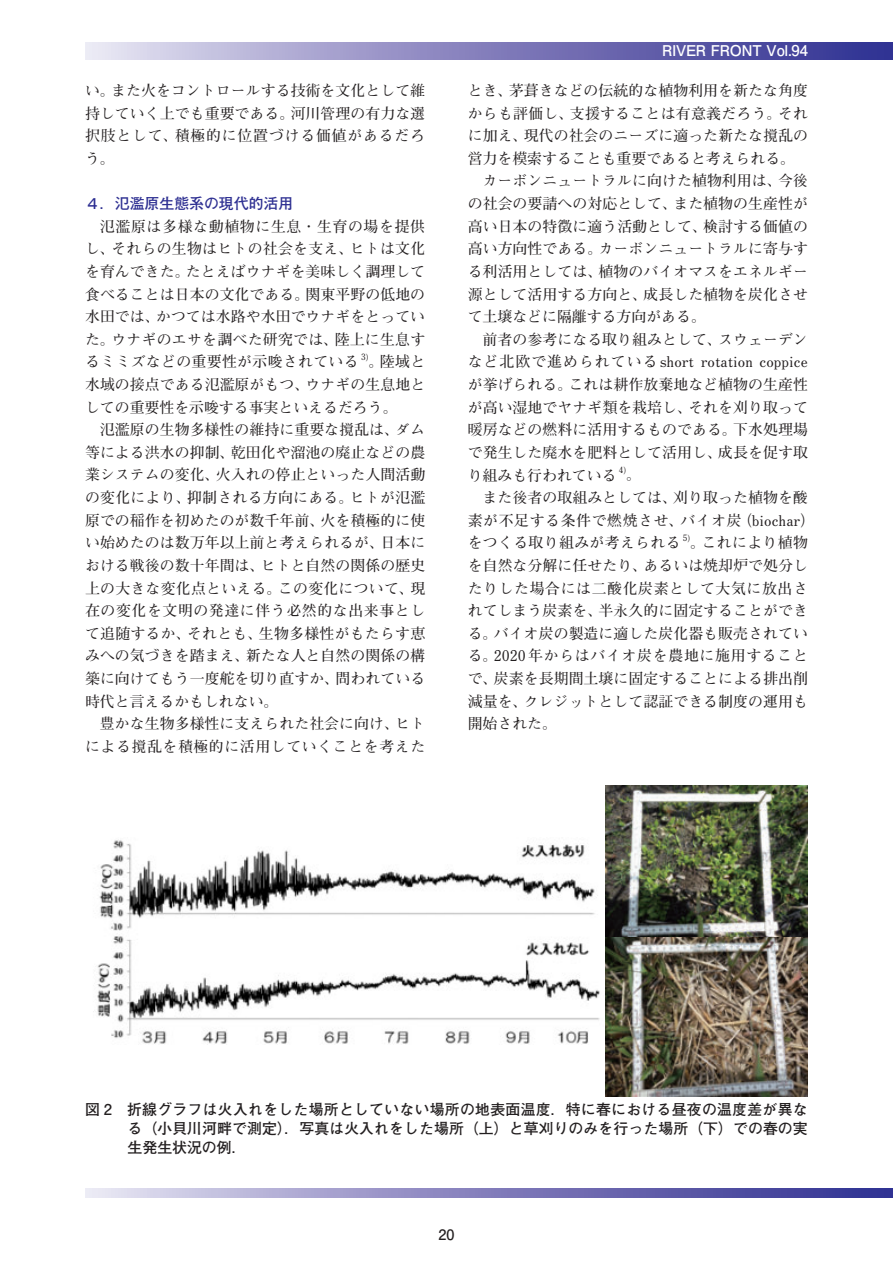
<style>
.page{position:relative;width:893px;height:1263px;background:#fff}
.page>*{position:absolute;margin:0;border:0;box-sizing:border-box;transform-origin:0 0}
.t1{font:700 14.85px/22.6px "Futo Min A101 Pr 6";letter-spacing:.005em;color:#231f20;text-align:justify}
.t2{font:700 14.85px/19.2px "Futo Go B101 Pr 6";letter-spacing:.005em;color:#231f20;text-align:justify}
.t3{font:700 14.85px/22.6px "Futo Min A101 Pr 6";letter-spacing:.04em;color:#231f20;text-align:right}
.t4{font:700 14.85px "Futo Go B101 Pr 6";letter-spacing:-.02em;color:#fff}
.t5{font:700 14.85px "Futo Go B101 Pr 6";color:#2e3092}
.t6{font:700 14.85px "Futo Min A101 Pr 6";letter-spacing:.025em;color:#231f20}
.t7{font:700 14.4px "Futo Go B101 Pr 6";color:#231f20}
.t8{font:700 8.7px "Futo Min A101 Pr 6";color:#231f20}
</style>
<div class="page">
<img style="left:93px;top:785px;width:715px;height:311px">
<div style="left:85px;top:43px;width:808px;height:17px;background:linear-gradient(to right,#e2deef,#2b298d)"></div>
<svg style="left:85px;top:1188px;width:808px;height:9px"></svg>
<p class="t1" style="left:85px;top:78px;width:342px">い。また火をコントロールする技術を文化として維持していく上でも重要である。河川管理の有力な選択肢として、積極的に位置づける価値があるだろう。</p>
<p class="t5" style="left:85px;top:191px;width:210px">４．氾濫原生態系の現代的活用</p>
<p class="t1" style="left:85px;top:214px;width:342px;text-indent:15px">氾濫原は多様な動植物に生息・生育の場を提供し、それらの生物はヒトの社会を支え、ヒトは文化を育んできた。たとえばウナギを美味しく調理して食べることは日本の文化である。関東平野の低地の水田では、かつては水路や水田でウナギをとっていた。ウナギのエサを調べた研究では、陸上に生息するミミズなどの重要性が示唆されている</p>
<p class="t8" style="left:361px;top:350px;width:9px">3)</p>
<p class="t1" style="left:85px;top:350px;width:342px;text-indent:283px">。陸域と水域の接点である氾濫原がもつ、ウナギの生息地としての重要性を示唆する事実といえるだろう。</p>
<p class="t1" style="left:85px;top:418px;width:342px;text-indent:15px">氾濫原の生物多様性の維持に重要な撹乱は、ダム等による洪水の抑制、乾田化や溜池の廃止などの農業システムの変化、火入れの停止といった人間活動の変化により、抑制される方向にある。ヒトが氾濫原での稲作を初めたのが数千年前、火を積極的に使い始めたのは数万年以上前と考えられるが、日本における戦後の数十年間は、ヒトと自然の関係の歴史上の大きな変化点といえる。この変化について、現在の変化を文明の発達に伴う必然的な出来事として追随するか、それとも、生物多様性がもたらす恵みへの気づきを踏まえ、新たな人と自然の関係の構築に向けてもう一度舵を切り直すか、問われている時代と言えるかもしれない。</p>
<p class="t3" style="left:85px;top:712px;width:342px">豊かな生物多様性に支えられた社会に向け、ヒトによる撹乱を積極的に活用していくことを考えた</p>
<p class="t4" style="left:662px;top:38px;width:147px">RIVER FRONT Vol.94</p>
<p class="t1" style="left:468px;top:78px;width:342px">とき、茅葺きなどの伝統的な植物利用を新たな角度</p>
<p class="t1" style="left:468px;top:101px;width:342px">からも評価し、支援することは有意義だろう。それ</p>
<p class="t1" style="left:468px;top:124px;width:342px">に加え、現代の社会のニーズに適った新たな撹乱の</p>
<p class="t1" style="left:468px;top:146px;width:329px">営力を模索することも重要であると考えられる。</p>
<p class="t1" style="left:483px;top:169px;width:327px">カーボンニュートラルに向けた植物利用は、今後</p>
<p class="t1" style="left:468px;top:192px;width:342px">の社会の要請への対応として、また植物の生産性が</p>
<p class="t1" style="left:468px;top:214px;width:342px">高い日本の特徴に適う活動として、検討する価値の</p>
<p class="t1" style="left:468px;top:237px;width:342px">高い方向性である。カーボンニュートラルに寄与す</p>
<p class="t1" style="left:468px;top:259px;width:342px">る利活用としては、植物のバイオマスをエネルギー</p>
<p class="t1" style="left:468px;top:282px;width:342px">源として活用する方向と、成長した植物を炭化させ</p>
<p class="t1" style="left:468px;top:305px;width:240px">て土壌などに隔離する方向がある。</p>
<p class="t1" style="left:483px;top:327px;width:327px">前者の参考になる取り組みとして、スウェーデン</p>
<p class="t1" style="left:468px;top:350px;width:342px">など北欧で進められている short rotation coppice</p>
<p class="t1" style="left:468px;top:373px;width:342px">が挙げられる。これは耕作放棄地など植物の生産性</p>
<p class="t1" style="left:468px;top:395px;width:342px">が高い湿地でヤナギ類を栽培し、それを刈り取って</p>
<p class="t1" style="left:468px;top:418px;width:342px">暖房などの燃料に活用するものである。下水処理場</p>
<p class="t1" style="left:468px;top:440px;width:342px">で発生した廃水を肥料として活用し、成長を促す取</p>
<p class="t1" style="left:468px;top:463px;width:150px">り組みも行われている</p>
<p class="t8" style="left:619px;top:463px;width:9px">4)</p>
<p class="t1" style="left:626px;top:463px;width:16px">。</p>
<p class="t1" style="left:483px;top:485px;width:327px">また後者の取組みとしては、刈り取った植物を酸</p>
<p class="t3" style="left:468px;top:508px;width:349px">素が不足する条件で燃焼させ、バイオ炭（biochar）</p>
<p class="t6" style="left:468px;top:531px;width:214px">をつくる取り組みが考えられる</p>
<p class="t8" style="left:683px;top:531px;width:9px">5)</p>
<p class="t1" style="left:468px;top:531px;width:342px;text-indent:222px">。これにより植物を自然な分解に任せたり、あるいは焼却炉で処分したりした場合には二酸化炭素として大気に放出されてしまう炭素を、半永久的に固定することができる。バイオ炭の製造に適した炭化器も販売されている。2020年からはバイオ炭を農地に施用することで、炭素を長期間土壌に固定することによる排出削減量を、クレジットとして認証できる制度の運用も開始された。</p>
<p class="t2" style="left:128px;top:1099px;width:682px;text-indent:-43px">図 2　折線グラフは火入れをした場所としていない場所の地表面温度．特に春における昼夜の温度差が異なる（小貝川河畔で測定）．写真は火入れをした場所（上）と草刈りのみを行った場所（下）での春の実生発生状況の例．</p>
<p class="t7" style="left:438px;top:1223px;width:17px">20</p>
</div>
